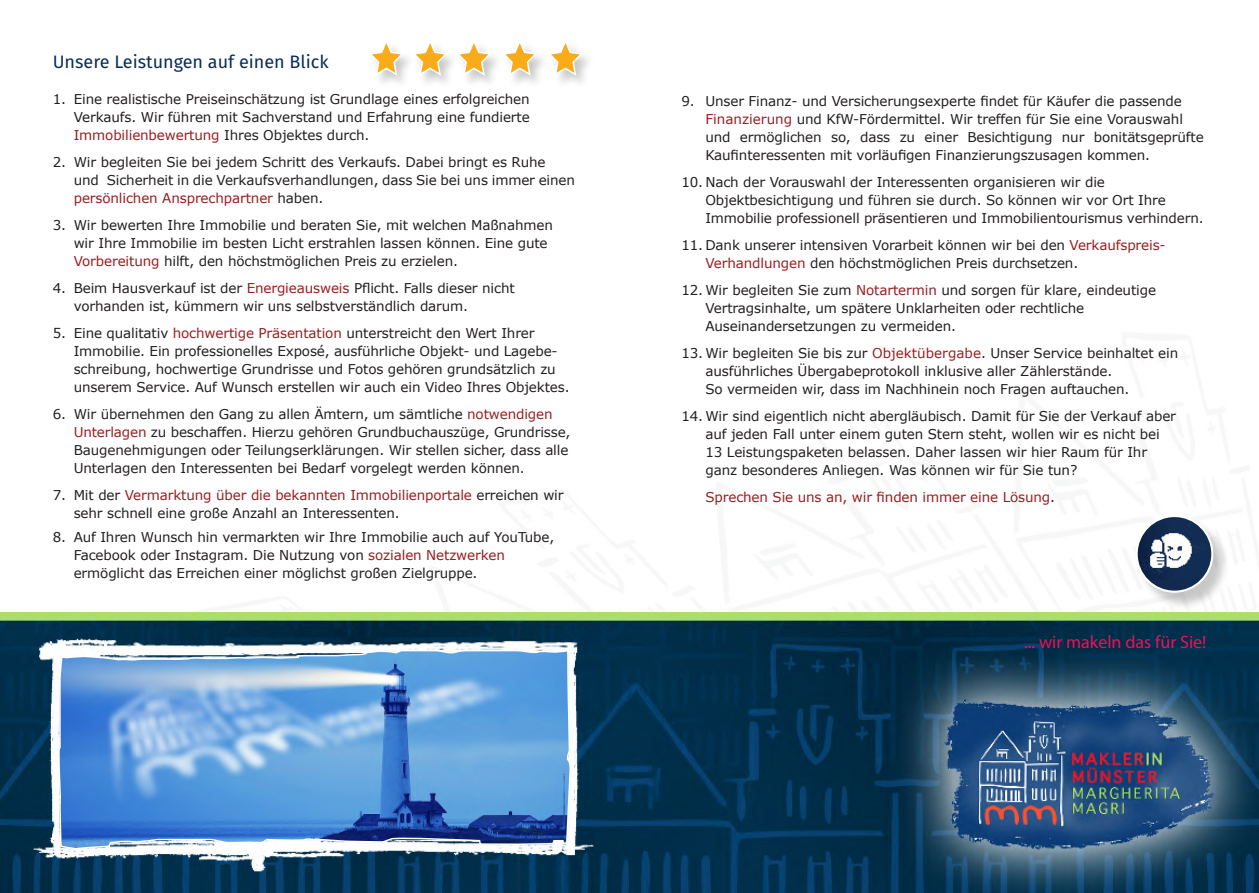
<style>
.page{position:relative;width:1259px;height:893px;background:#fff}
.page>*{position:absolute;margin:0;border:0;box-sizing:border-box;transform-origin:0 0}
.t1{font:18px "Fira Sans";color:#082e56}
.t2{font:18px "Myriad Pro";color:#ed105a}
.t3{font:13.5px/18px "Verdana";letter-spacing:-.01em;color:#231f20}
.t4{font:13.5px "Verdana";letter-spacing:-.01em;color:#981e21}
.s1{color:#981e21}
.s2{color:#231f20}
</style>
<div class="page">
<img style="left:0;top:612px;width:1259px;height:281px">
<svg style="left:58px;top:649px;width:514px;height:244px;background:#5f91c5"></svg>
<div style="left:366px;top:37px;width:228px;height:50px;background:#231f20;opacity:.25"></div>
<svg style="left:367px;top:39px;width:38px;height:38px"></svg>
<svg style="left:411px;top:39px;width:38px;height:38px"></svg>
<svg style="left:455px;top:39px;width:38px;height:38px"></svg>
<svg style="left:500px;top:39px;width:39px;height:38px"></svg>
<svg style="left:546px;top:39px;width:38px;height:38px"></svg>
<div style="left:1136px;top:516px;width:93px;height:93px;background:#231f20;opacity:.25"></div>
<svg style="left:1136px;top:516px;width:76px;height:76px"></svg>
<img style="left:1136px;top:519px;width:76px;height:61px">
<div style="left:1135px;top:515px;width:78px;height:78px;border:2px solid #fff;border-radius:50%"></div>
<h1 class="t1" style="left:53px;top:48px;width:277px">Unsere Leistungen auf einen Blick</h1>
<p class="t3" style="left:74px;top:90px;width:457px;text-align:justify;text-indent:-21px">1. Eine realistische Preiseinschätzung ist Grundlage eines erfolgreichen Verkaufs. Wir führen mit Sachverstand und Erfahrung eine fundierte <span class="s1">Immobilienbewertung</span> Ihres Objektes durch.</p>
<p class="t3" style="left:74px;top:152px;width:503px;text-indent:-21px">2. Wir begleiten Sie bei jedem Schritt des Verkaufs. Dabei bringt es Ruhe<br>und Sicherheit in die Verkaufsverhandlungen, dass Sie bei uns immer einen <span class="s1">persönlichen Ansprechpartner</span> haben.</p>
<p class="t3" style="left:74px;top:215px;width:481px;text-indent:-21px">3. Wir bewerten Ihre Immobilie und beraten Sie, mit welchen Maßnahmen wir Ihre Immobilie im besten Licht erstrahlen lassen können. Eine gute<br><span class="s1">Vorbereitung</span> hilft, den höchstmöglichen Preis zu erzielen.</p>
<p class="t3" style="left:74px;top:278px;width:442px;text-indent:-21px">4. Beim Hausverkauf ist der <span class="s1">Energieausweis</span> Pflicht. Falls dieser nicht vorhanden ist, kümmern wir uns selbstverständlich darum.</p>
<p class="t3" style="left:74px;top:323px;width:497px;text-indent:-21px">5. Eine qualitativ <span class="s1">hochwertige Präsentation</span> unterstreicht den Wert Ihrer Immobilie. Ein professionelles Exposé, ausführliche Objekt- und Lagebe&shy;schreibung, hochwertige Grundrisse und Fotos gehören grundsätzlich zu unserem Service. Auf Wunsch erstellen wir auch ein Video Ihres Objektes.</p>
<p class="t3" style="left:74px;top:404px;width:498px;text-indent:-21px">6. Wir übernehmen den Gang zu allen Ämtern, um sämtliche <span class="s1">notwendigen Unterlagen</span> zu beschaffen. Hierzu gehören Grundbuchauszüge, Grundrisse, Baugenehmigungen oder Teilungserklärungen. Wir stellen sicher, dass alle Unterlagen den Interessenten bei Bedarf vorgelegt werden können.</p>
<p class="t3" style="left:74px;top:485px;width:491px;text-indent:-21px">7. Mit der <span class="s1">Vermarktung über die bekannten Immobilienportale</span> erreichen wir sehr schnell eine große Anzahl an Interessenten.</p>
<p class="t3" style="left:74px;top:527px;width:482px;text-indent:-21px">8. Auf Ihren Wunsch hin vermarkten wir Ihre Immobilie auch auf YouTube,<br>Facebook oder Instagram. Die Nutzung von <span class="s1">sozialen Netzwerken </span>ermöglicht das Erreichen einer möglichst großen Zielgruppe.</p>
<p class="t3" style="left:705px;top:92px;width:500px;text-indent:-24px">9. Unser Finanz- und Versicherungsexperte findet für Käufer die passende <span class="s1">Finanzierung</span> und KfW-Fördermittel. Wir treffen für Sie eine Vorauswahl und ermöglichen so, dass zu einer Besichtigung nur bonitätsgeprüfte Kaufinteressenten mit vorläufigen Finanzierungszusagen kommen.</p>
<p class="t3" style="left:705px;top:173px;width:500px;text-indent:-24px">10. Nach der Vorauswahl der Interessenten organisieren wir die<br>Objektbesichtigung und führen sie durch. So können wir vor Ort Ihre<br>Immobilie professionell präsentieren und Immobilientourismus verhindern.</p>
<p class="t3" style="left:705px;top:236px;width:462px;text-indent:-24px">11. Dank unserer intensiven Vorarbeit können wir bei den <span class="s1">Verkaufspreis-<br>Verhandlungen</span> den höchstmöglichen Preis durchsetzen.</p>
<p class="t3" style="left:705px;top:281px;width:452px;text-indent:-24px">12. Wir begleiten Sie zum <span class="s1">Notartermin</span> und sorgen für klare, eindeutige<br>Vertragsinhalte, um spätere Unklarheiten oder rechtliche<br>Auseinandersetzungen zu vermeiden.</p>
<p class="t3" style="left:705px;top:344px;width:474px;text-indent:-24px">13. Wir begleiten Sie bis zur <span class="s1">Objektübergabe</span>. Unser Service beinhaltet ein ausführliches Übergabeprotokoll inklusive aller Zählerstände.<br>So vermeiden wir, dass im Nachhinein noch Fragen auftauchen.</p>
<p class="t3" style="left:705px;top:407px;width:472px;text-indent:-24px">14. Wir sind eigentlich nicht abergläubisch. Damit für Sie der Verkauf aber auf jeden Fall unter einem guten Stern steht, wollen wir es nicht bei 13 Leistungspaketen belassen. Daher lassen wir hier Raum für Ihr ganz besonderes Anliegen. Was können wir für Sie tun?</p>
<p class="t4" style="left:705px;top:489px;width:351px">Sprechen Sie uns an, wir finden immer eine Lösung<span class="s2">.</span></p>
<h1 class="t2" style="left:1024px;top:631px;width:184px">... wir makeln das für Sie!</h1>
</div>
